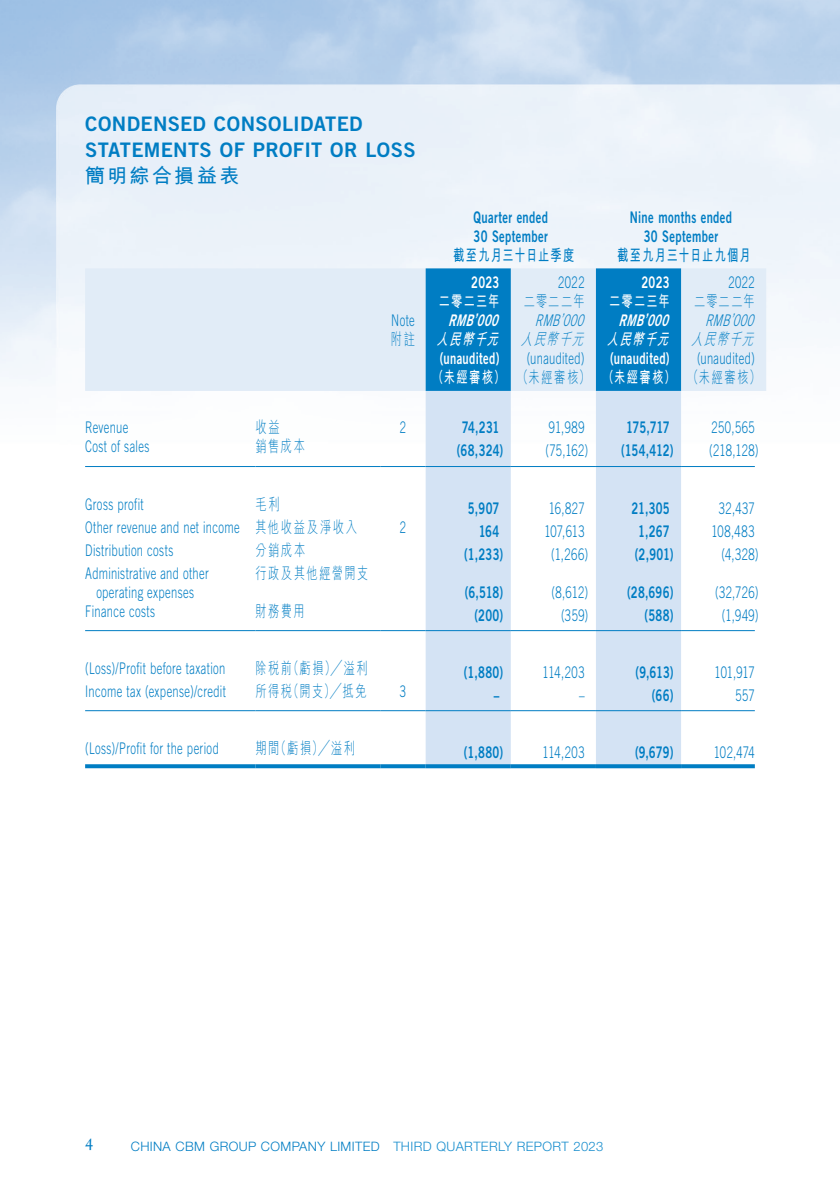
<style>
.page{position:relative;width:840px;height:1191px;background:#fff}
.page>*{position:absolute;margin:0;border:0;box-sizing:border-box;transform-origin:0 0}
.t1{font:20px/26px "Trade Gothic LT Std Bd 2";letter-spacing:.015em;color:#007dc3}
.t2{font:700 20px "M Hei HK";letter-spacing:.115em;color:#007dc3}
.t3{font:17px "Stempel Garamond LT Std";color:#007dc3}
.t4{font:300 16px/19px "Trade Gothic LT Std";letter-spacing:.03em;color:#007dc3;text-align:center;scale:.7 1}
.t5{font:16px/19px "Trade Gothic LT Std Bd 2";letter-spacing:.03em;color:#007dc3;scale:.7 1}
.t6{font:300 16px "M Hei HK";letter-spacing:.14em;color:#007dc3;scale:.7 1}
.t7{font:16px "Trade Gothic LT Std Bd 2";letter-spacing:.025em;color:#fff;scale:.7 1}
.t8{font:700 16px "M Hei HK";letter-spacing:.135em;color:#fff;scale:.7 1}
.t9{font:700 16px "M Hei HK";letter-spacing:.105em;color:#007dc3;scale:.7 1}
.t10{font:italic 700 16px "M Hei HK";color:#fff;scale:.7 1}
.t11{font:italic 16px "Trade Gothic LT Std Bd 2";color:#fff;scale:.7 1}
.t12{font:italic 300 16px "Trade Gothic LT Std";color:#007dc3;scale:.7 1}
.t13{font:700 16px "M Hei HK";letter-spacing:.115em;color:#fff;scale:.7 1}
.t14{font:300 13px "Helvetica Neue LT Std";letter-spacing:.03em;color:#007dc3}
.s1{font-weight:300;color:#007dc3}
.s2{font-family:"M Hei HK"}
.s3{color:#178dcd}
</style>
<div class="page">
<img style="left:0;top:0;width:839px;height:769px">
<div style="left:85px;top:268px;width:680px;height:123px;background:#e1ecf7"></div>
<svg style="left:425px;top:268px;width:255px;height:123px;background:#4ca2d4"></svg>
<svg style="left:425px;top:391px;width:255px;height:373px;fill:#d4e3f4"></svg>
<hr style="left:85px;top:466px;width:170px;height:1px;background:#007dc3">
<hr style="left:255px;top:466px;width:125px;height:1px;background:#007dc3">
<hr style="left:380px;top:466px;width:45px;height:1px;background:#007dc3">
<hr style="left:425px;top:466px;width:85px;height:1px;background:#007dc3">
<hr style="left:510px;top:466px;width:85px;height:1px;background:#007dc3">
<hr style="left:595px;top:466px;width:85px;height:1px;background:#007dc3">
<hr style="left:680px;top:466px;width:74px;height:1px;background:#007dc3">
<hr style="left:85px;top:630px;width:170px;height:1px;background:#007dc3">
<hr style="left:255px;top:630px;width:125px;height:1px;background:#007dc3">
<hr style="left:380px;top:630px;width:45px;height:1px;background:#007dc3">
<hr style="left:425px;top:630px;width:85px;height:1px;background:#007dc3">
<hr style="left:510px;top:630px;width:85px;height:1px;background:#007dc3">
<hr style="left:595px;top:630px;width:85px;height:1px;background:#007dc3">
<hr style="left:680px;top:630px;width:74px;height:1px;background:#007dc3">
<hr style="left:85px;top:710px;width:170px;height:1px;background:#007dc3">
<hr style="left:255px;top:710px;width:125px;height:1px;background:#007dc3">
<hr style="left:380px;top:710px;width:45px;height:1px;background:#007dc3">
<hr style="left:425px;top:710px;width:85px;height:1px;background:#007dc3">
<hr style="left:510px;top:710px;width:85px;height:1px;background:#007dc3">
<hr style="left:595px;top:710px;width:85px;height:1px;background:#007dc3">
<hr style="left:680px;top:710px;width:74px;height:1px;background:#007dc3">
<svg style="left:85px;top:764px;width:170px;height:4px"></svg>
<svg style="left:255px;top:764px;width:125px;height:4px"></svg>
<svg style="left:380px;top:764px;width:45px;height:4px"></svg>
<svg style="left:425px;top:764px;width:85px;height:4px"></svg>
<svg style="left:510px;top:764px;width:85px;height:4px"></svg>
<svg style="left:595px;top:764px;width:85px;height:4px"></svg>
<svg style="left:680px;top:764px;width:74px;height:4px"></svg>
<p class="t1" style="left:85px;top:111px;width:332px">CONDENSED CONSOLIDATED<br>STATEMENTS OF PROFIT OR LOSS</p>
<p class="t2" style="left:85px;top:161px;width:156px">簡明綜合損益表</p>
<p class="t5" style="left:473px;top:207px;width:108px">Quarter ended<br>30 September</p>
<p class="t5" style="left:629px;top:207px;width:147px;text-align:center">Nine months ended<br>30 September</p>
<p class="t9" style="left:453px;top:243px;width:175px">截至九月三十日止季度</p>
<p class="t9" style="left:616px;top:243px;width:192px">截至九月三十日止九個月</p>
<p class="t7" style="left:471px;top:272px;width:42px">2023</p>
<p class="t4" style="left:557px;top:273px;width:39px">2022</p>
<p class="t7" style="left:641px;top:272px;width:42px">2023</p>
<p class="t4" style="left:728px;top:273px;width:39px">2022</p>
<p class="t13" style="left:438px;top:290px;width:88px">二零二三年</p>
<p class="t6" style="left:523px;top:293px;width:88px">二零二二年</p>
<p class="t13" style="left:608px;top:290px;width:88px">二零二三年</p>
<p class="t6" style="left:693px;top:293px;width:88px">二零二二年</p>
<p class="t4" style="left:391px;top:311px;width:35px">Note</p>
<p class="t11" style="left:448px;top:310px;width:80px">RMB’000</p>
<p class="t12" style="left:534px;top:311px;width:77px">RMB’000</p>
<p class="t11" style="left:618px;top:310px;width:80px">RMB’000</p>
<p class="t12" style="left:704px;top:311px;width:77px">RMB’000</p>
<p class="t6" style="left:390px;top:331px;width:36px">附註</p>
<p class="t10" style="left:436px;top:328px;width:459px">人民幣千元 <span class="s1">人民幣千元</span> 人民幣千元 <span class="s1">人民幣千元</span></p>
<p class="t7" style="left:439px;top:348px;width:86px">(unaudited)</p>
<p class="t4" style="left:526px;top:349px;width:84px">(unaudited)</p>
<p class="t7" style="left:609px;top:348px;width:86px">(unaudited)</p>
<p class="t4" style="left:696px;top:349px;width:84px">(unaudited)</p>
<p class="t8" style="left:432px;top:366px;width:469px">（未經審核） <span class="s1">（未經審核）</span> （未經審核） <span class="s1">（未經審核）</span></p>
<p class="t4" style="left:85px;top:418px;width:63px">Revenue</p>
<p class="t6" style="left:255px;top:419px;width:36px">收益</p>
<p class="t4" style="left:399px;top:418px;width:10px">2</p>
<p class="t5" style="left:461px;top:418px;width:55px">74,231</p>
<p class="t4" style="left:548px;top:418px;width:52px">91,989</p>
<p class="t5" style="left:625px;top:418px;width:64px">175,717</p>
<p class="t4" style="left:711px;top:418px;width:63px">250,565</p>
<p class="t4" style="left:85px;top:437px;width:93px">Cost of sales</p>
<p class="t6" style="left:255px;top:438px;width:72px">銷售成本</p>
<p class="t5" style="left:456px;top:441px;width:68px">(68,324)</p>
<p class="t4" style="left:545px;top:441px;width:63px">(75,162)</p>
<p class="t5" style="left:621px;top:441px;width:76px">(154,412)</p>
<p class="t4" style="left:708px;top:441px;width:72px">(218,128)</p>
<p class="t4" style="left:85px;top:494px;width:85px">Gross profit</p>
<p class="t6" style="left:255px;top:495px;width:36px">毛利</p>
<p class="t5" style="left:467px;top:498px;width:46px">5,907</p>
<p class="t4" style="left:548px;top:498px;width:53px">16,827</p>
<p class="t5" style="left:631px;top:498px;width:56px">21,305</p>
<p class="t4" style="left:718px;top:498px;width:53px">32,437</p>
<p class="t4" style="left:85px;top:517px;width:389px">Other revenue and net income <span class="s2">其他收益及淨收入</span></p>
<p class="t4" style="left:399px;top:517px;width:10px">2</p>
<p class="t5" style="left:478px;top:521px;width:31px">164</p>
<p class="t4" style="left:544px;top:521px;width:59px">107,613</p>
<p class="t5" style="left:638px;top:521px;width:46px">1,267</p>
<p class="t4" style="left:711px;top:521px;width:63px">108,483</p>
<p class="t4" style="left:85px;top:540px;width:127px">Distribution costs</p>
<p class="t6" style="left:255px;top:541px;width:73px">分銷成本</p>
<p class="t5" style="left:464px;top:544px;width:57px">(1,233)</p>
<p class="t4" style="left:550px;top:544px;width:55px">(1,266)</p>
<p class="t5" style="left:634px;top:544px;width:57px">(2,901)</p>
<p class="t4" style="left:721px;top:544px;width:55px">(4,328)</p>
<p class="t4" style="left:85px;top:563px;width:178px">Administrative and other operating expenses</p>
<p class="t6" style="left:255px;top:564px;width:163px">行政及其他經營開支</p>
<p class="t5" style="left:464px;top:582px;width:56px">(6,518)</p>
<p class="t4" style="left:551px;top:582px;width:54px">(8,612)</p>
<p class="t5" style="left:626px;top:582px;width:68px">(28,696)</p>
<p class="t4" style="left:714px;top:582px;width:63px">(32,726)</p>
<p class="t4" style="left:85px;top:601px;width:101px">Finance costs</p>
<p class="t6" style="left:255px;top:602px;width:72px">財務費用</p>
<p class="t5" style="left:474px;top:605px;width:43px">(200)</p>
<p class="t4" style="left:560px;top:605px;width:40px">(359)</p>
<p class="t5" style="left:644px;top:605px;width:43px">(588)</p>
<p class="t4" style="left:721px;top:605px;width:54px">(1,949)</p>
<p class="t4" style="left:85px;top:658px;width:202px">(Loss)/Profit before taxation</p>
<p class="t6" style="left:255px;top:659px;width:162px">除稅前（虧損）╱溢利</p>
<p class="t5" style="left:463px;top:662px;width:58px">(1,880)</p>
<p class="t4" style="left:542px;top:662px;width:61px">114,203</p>
<p class="t5" style="left:635px;top:662px;width:56px">(9,613)</p>
<p class="t4" style="left:714px;top:662px;width:59px">101,917</p>
<p class="t4" style="left:85px;top:681px;width:202px">Income tax (expense)/credit</p>
<p class="t6" style="left:255px;top:682px;width:160px">所得稅（開支）╱抵免</p>
<p class="t4" style="left:399px;top:681px;width:10px">3</p>
<p class="t5" style="left:493px;top:685px;width:9px">–</p>
<p class="t4" style="left:578px;top:685px;width:9px">–</p>
<p class="t5" style="left:651px;top:685px;width:32px">(66)</p>
<p class="t4" style="left:735px;top:685px;width:29px">557</p>
<p class="t4" style="left:85px;top:738px;width:192px">(Loss)/Profit for the period</p>
<p class="t6" style="left:255px;top:739px;width:144px">期間（虧損）╱溢利</p>
<p class="t5" style="left:463px;top:742px;width:58px">(1,880)</p>
<p class="t4" style="left:542px;top:742px;width:61px">114,203</p>
<p class="t5" style="left:634px;top:742px;width:56px">(9,679)</p>
<p class="t4" style="left:713px;top:742px;width:60px">102,474</p>
<p class="t3" style="left:85px;top:1134px;width:10px">4</p>
<p class="t14" style="left:131px;top:1138px;width:474px">CHINA CBM GROUP COMPANY LIMITED <span class="s3">THIRD QUARTERLY REPORT 2023</span></p>
</div>
